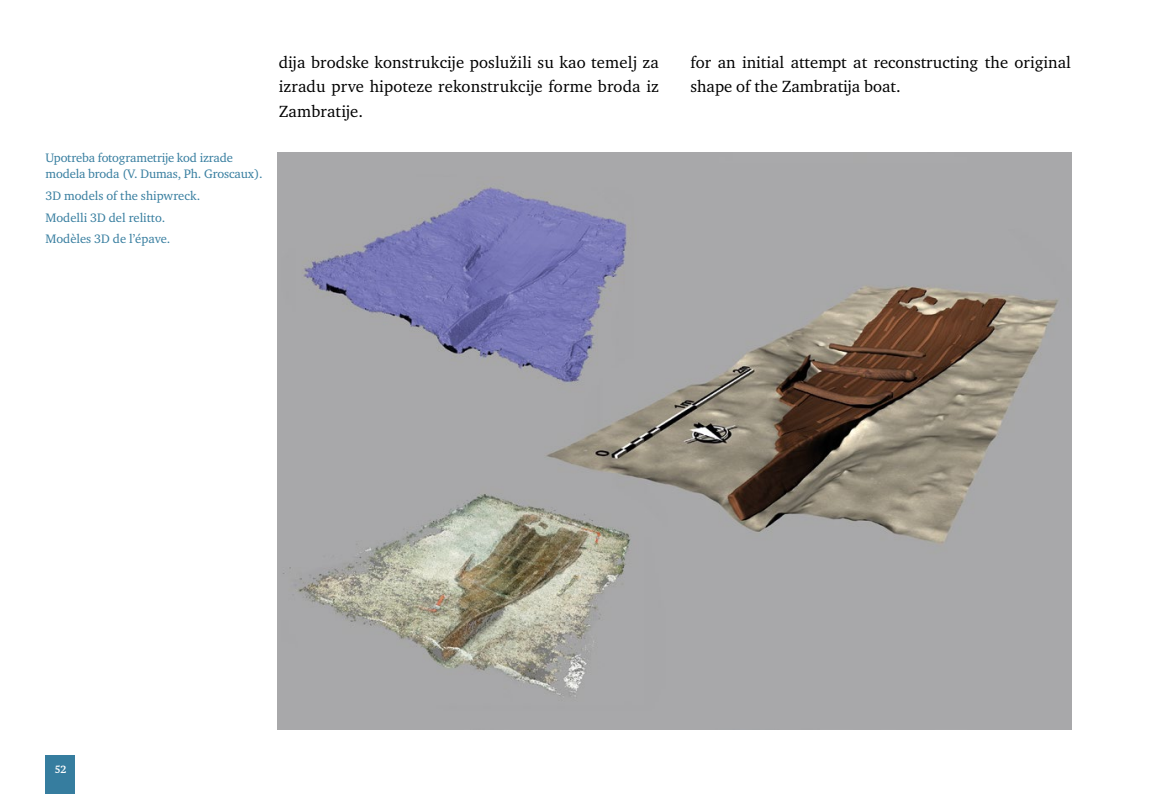
<style>
.page{position:relative;width:1166px;height:794px;background:#fff}
.page>*{position:absolute;margin:0;border:0;box-sizing:border-box;transform-origin:0 0}
.t1{font:16.62px/24.5px "Charter ITC";color:#000}
.t2{font:12.6px/21.5px "Charter ITC";letter-spacing:-.01em;color:#367d9f}
.t3{font:500 10.5px "More Pro";color:#fff}
</style>
<div class="page">
<div style="left:46px;top:755px;width:29px;height:39px;background:#367d9f"></div>
<img style="left:278px;top:153px;width:793px;height:577px">
<p class="t2" style="left:46px;top:149px;width:219px;line-height:16.6px">Upotreba fotogrametrije kod izrade modela broda (V. Dumas, Ph. Groscaux).</p>
<p class="t2" style="left:46px;top:185px;width:156px">3D models of the shipwreck.<br>Modelli 3D del relitto.<br>Modèles 3D de l’épave.</p>
<p class="t1" style="left:279px;top:50px;width:382px;text-align:justify">dija brodske konstrukcije poslužili su kao temelj za izradu prve hipoteze rekonstrukcije forme broda iz Zambratije.</p>
<p class="t1" style="left:690px;top:50px;width:382px">for an initial attempt at reconstructing the original shape of the Zambratija boat.</p>
<p class="t3" style="left:55px;top:762px;width:13px">52</p>
</div>
